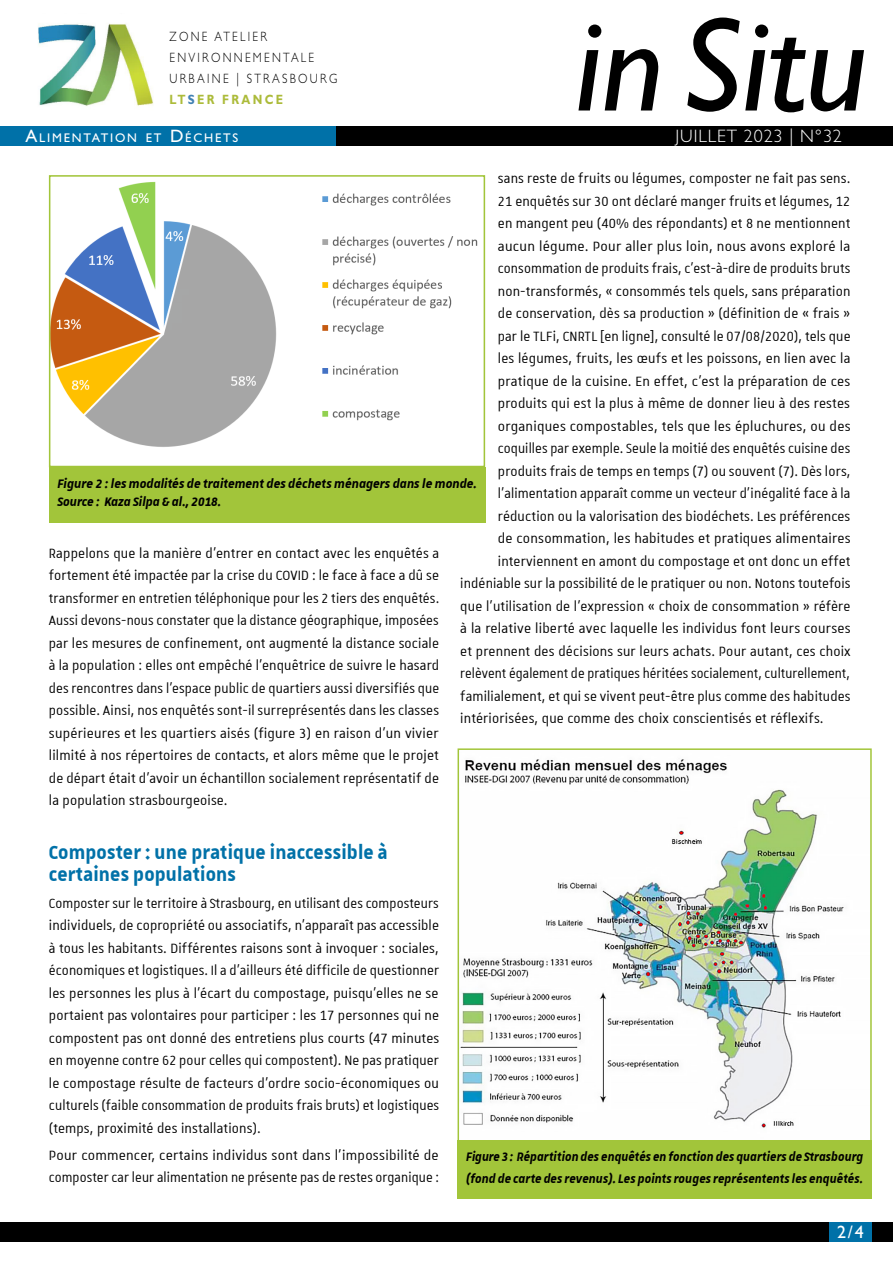
<style>
.page{position:relative;width:893px;height:1263px;background:#fff}
.page>*{position:absolute;margin:0;border:0;box-sizing:border-box;transform-origin:0 0}
.t1{font:italic 134.55px "Gill Sans Std";color:#000}
.t2{font:700 25.5px/22.5px "Unistra A";letter-spacing:.01em;color:#0071a8;scale:.9 1}
.t3{font:18px/22.5px "Unistra A";letter-spacing:.01em;color:#000;text-align:justify;scale:.9 1}
.t4{font:18px/22.5px "Unistra A";letter-spacing:.01em;color:#000;text-align:justify;scale:.87 1}
.t5{font:18px/22.5px "Unistra A";letter-spacing:.01em;color:#000;scale:.92 1}
.t6{font:18px "Unistra A";letter-spacing:.01em;color:#000;scale:.89 1}
.t7{font:18px "Unistra A";letter-spacing:.01em;color:#000;scale:.91 1}
.t8{font:18px "Unistra A";letter-spacing:.01em;color:#000;scale:.86 1}
.t9{font:18px "Unistra A";letter-spacing:.01em;color:#000;scale:.88 1}
.t10{font:18px "Unistra A";letter-spacing:.01em;color:#000;scale:.93 1}
.t11{font:300 18px "Gill Sans Std";letter-spacing:.05em;color:#fff}
.t12{font:18px "Gill Sans Std";color:#fff}
.t13{font:italic 700 16.5px/22.5px "Unistra A";color:#000;scale:.87 1}
.t14{font:italic 700 16.5px/18px "Unistra A";color:#000;scale:.91 1}
.t15{font:300 13.5px/21px "Gill Sans Std";letter-spacing:.2em;color:#000;scale:.85 1}
.t16{font:12.6px "Gill Sans Std";letter-spacing:.145em;color:#fff}
.s1{font-style:inherit}
.s2{font-weight:700;color:#acbb3a}
.s3{font-weight:700;color:#4181b3}
.s4{font-size:18px}
</style>
<div class="page">
<img style="left:38px;top:23px;width:116px;height:83px">
<div style="left:0;top:126px;width:893px;height:19px;background:#000"></div>
<div style="left:0;top:126px;width:336px;height:19px;background:#0071a8"></div>
<div style="left:0;top:1222px;width:893px;height:20px;background:#000"></div>
<div style="left:829px;top:1222px;width:43px;height:20px;background:#0071a8"></div>
<img style="left:461px;top:759px;width:383px;height:369px">
<div style="left:458px;top:748px;width:414px;height:396px;border:2px solid #a2c53a"></div>
<div style="left:458px;top:1140px;width:414px;height:59px;background:#a2c53a"></div>
<img style="left:52px;top:181px;width:426px;height:266px">
<div style="left:49px;top:175px;width:436px;height:292px;border:2px solid #a2c53a"></div>
<div style="left:49px;top:467px;width:436px;height:56px;background:#a2c53a"></div>
<p class="t15" style="left:169px;top:26px;width:199px">ZONE ATELIER<br>ENVIRONNEMENTALE<br>URBAINE <span class="s1">| STRASBOURG<br></span><span class="s2">LT</span><span class="s3">S</span><span class="s2">ER FRANCE</span></p>
<p class="t16" style="left:26px;top:130px;width:214px"><span class="s4">A</span>LIMENTATION ET <span class="s4">D</span>ÉCHETS</p>
<h1 class="t1" style="left:575px;top:-12px;width:295px">inSitu</h1>
<p class="t11" style="left:676px;top:125px;width:168px">JUILLET 2023 | N°32</p>
<p class="t3" style="left:498px;top:167px;width:393px">sans reste de fruits ou légumes, composter ne fait pas sens.</p>
<p class="t3" style="left:498px;top:189px;width:393px">21 enquêtés sur 30 ont déclaré manger fruits et légumes, 12</p>
<p class="t3" style="left:498px;top:212px;width:393px">en mangent peu (40% des répondants) et 8 ne mentionnent</p>
<p class="t10" style="left:498px;top:237px;width:381px">aucun légume. Pour aller plus loin, nous avons exploré la</p>
<p class="t4" style="left:498px;top:257px;width:407px">consommation de produits frais, c’est-à-dire de produits bruts</p>
<p class="t3" style="left:498px;top:279px;width:393px">non-transformés, « consommés tels quels, sans préparation</p>
<p class="t3" style="left:498px;top:302px;width:393px">de conservation, dès sa production » (définition de « frais »</p>
<p class="t6" style="left:498px;top:327px;width:398px">par le TLFi, CNRTL [en ligne], consulté le 07/08/2020), tels que</p>
<p class="t3" style="left:498px;top:347px;width:393px">les légumes, fruits, les œufs et les poissons, en lien avec la</p>
<p class="t7" style="left:498px;top:372px;width:389px">pratique de la cuisine. En effet, c’est la préparation de ces</p>
<p class="t7" style="left:498px;top:394px;width:389px">produits qui est la plus à même de donner lieu à des restes</p>
<p class="t5" style="left:498px;top:414px;width:385px">organiques compostables, tels que les épluchures, ou des</p>
<p class="t4" style="left:498px;top:437px;width:406px">coquilles par exemple. Seule la moitié des enquêtés cuisine des</p>
<p class="t3" style="left:498px;top:459px;width:393px">produits frais de temps en temps (7) ou souvent (7). Dès lors,</p>
<p class="t9" style="left:498px;top:484px;width:402px">l’alimentation apparaît comme un vecteur d’inégalité face à la</p>
<p class="t3" style="left:498px;top:504px;width:393px">réduction ou la valorisation des biodéchets. Les préférences</p>
<p class="t5" style="left:498px;top:527px;width:385px">de consommation, les habitudes et pratiques alimentaires</p>
<p class="t3" style="left:498px;top:549px;width:393px">interviennent en amont du compostage et ont donc un effet</p>
<p class="t6" style="left:460px;top:574px;width:440px">indéniable sur la possibilité de le pratiquer ou non. Notons toutefois</p>
<p class="t3" style="left:460px;top:594px;width:435px">que l’utilisation de l’expression « choix de consommation » réfère</p>
<p class="t5" style="left:460px;top:617px;width:426px">à la relative liberté avec laquelle les individus font leurs courses</p>
<p class="t3" style="left:460px;top:639px;width:435px">et prennent des décisions sur leurs achats. Pour autant, ces choix</p>
<p class="t8" style="left:460px;top:664px;width:455px">relèvent également de pratiques héritées socialement, culturellement,</p>
<p class="t6" style="left:460px;top:687px;width:440px">familialement, et qui se vivent peut-être plus comme des habitudes</p>
<p class="t3" style="left:460px;top:707px;width:405px">intériorisées, que comme des choix conscientisés et réflexifs.</p>
<p class="t14" style="left:57px;top:474px;width:462px">Figure 2 : les modalités de traitement des déchets ménagers dans le monde.<br>Source : Kaza Silpa &amp; al., 2018.</p>
<p class="t3" style="left:49px;top:541px;width:435px">Rappelons que la manière d’entrer en contact avec les enquêtés a fortement été impactée par la crise du COVID : le face à face a dû se transformer en entretien téléphonique pour les 2 tiers des enquêtés.<br>Aussi devons-nous constater que la distance géographique, imposées par les mesures de confinement, ont augmenté la distance sociale à la population : elles ont empêché l’enquêtrice de suivre le hasard des rencontres dans l’espace public de quartiers aussi diversifiés que possible. Ainsi, nos enquêtés sont-il surreprésentés dans les classes supérieures et les quartiers aisés (figure 3) en raison d’un vivier lilmité à nos répertoires de contacts, et alors même que le projet de départ était d’avoir un échantillon socialement représentatif de la population strasbourgeoise.</p>
<h2 class="t2" style="left:49px;top:840px;width:378px">Composter : une pratique inaccessible à certaines populations</h2>
<p class="t4" style="left:49px;top:891px;width:450px">Composter sur le territoire à Strasbourg, en utilisant des composteurs individuels, de copropriété ou associatifs, n’apparaît pas accessible à tous les habitants. Différentes raisons sont à invoquer : sociales, économiques et logistiques. Il a d’ailleurs été difficile de questionner les personnes les plus à l’écart du compostage, puisqu’elles ne se portaient pas volontaires pour participer : les 17 personnes qui ne compostent pas ont donné des entretiens plus courts (47 minutes en moyenne contre 62 pour celles qui compostent). Ne pas pratiquer le compostage résulte de facteurs d’ordre socio-économiques ou culturels (faible consommation de produits frais bruts) et logistiques (temps, proximité des installations).</p>
<p class="t5" style="left:49px;top:1143px;width:426px">Pour commencer, certains individus sont dans l’impossibilité de composter car leur alimentation ne présente pas de restes organique :</p>
<p class="t13" style="left:466px;top:1145px;width:458px">Figure 3 : Répartition des enquêtés en fonction des quartiers de Strasbourg (fond de carte des revenus). Les points rouges représentents les enquêtés.</p>
<p class="t12" style="left:837px;top:1221px;width:28px">2/4</p>
</div>
